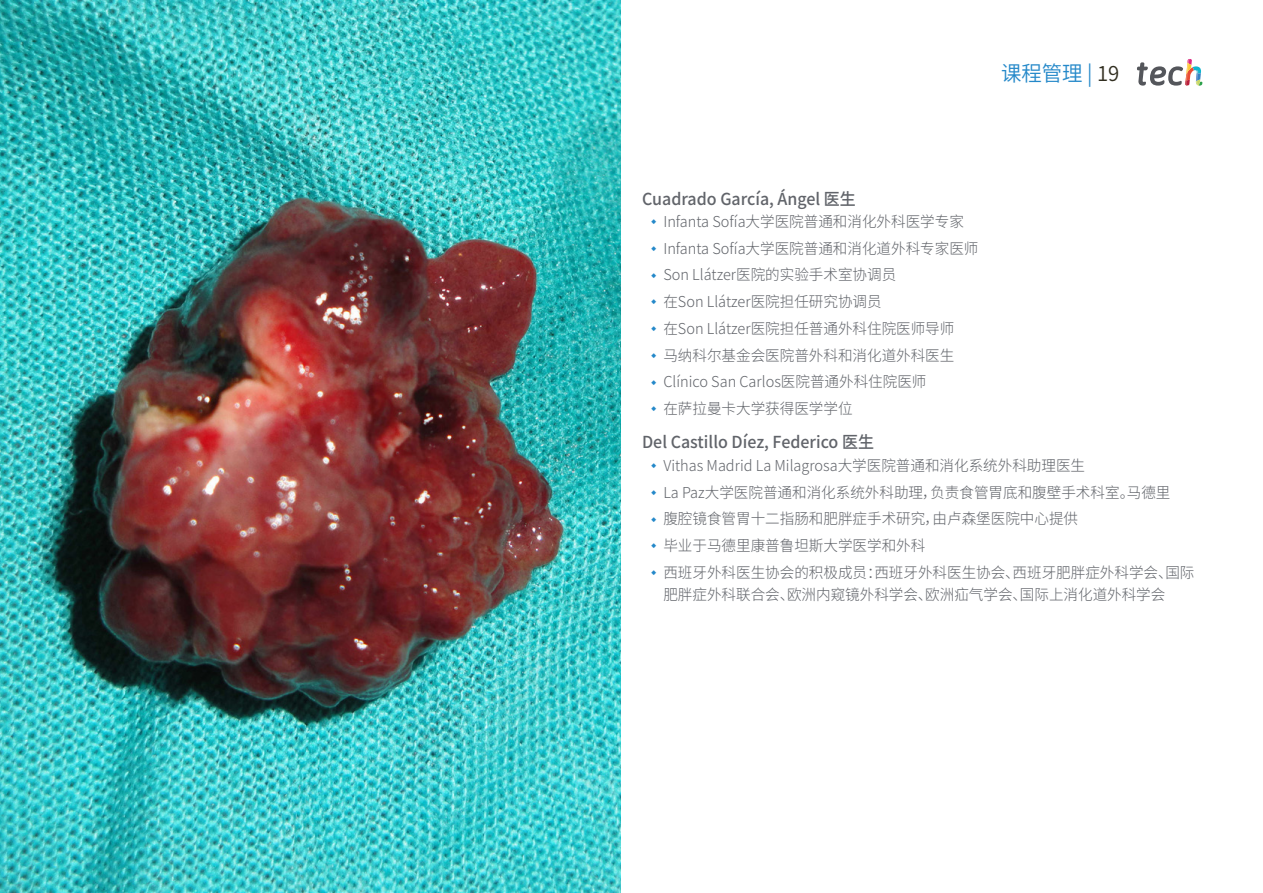
<style>
.page{position:relative;width:1263px;height:893px;background:#fff}
.page>*{position:absolute;margin:0;border:0;box-sizing:border-box;transform-origin:0 0}
.t1{font:21px "Source Han Sans CN";color:#2488c9}
.t2{font:500 16.5px "Source Han Sans CN";color:#61646a}
.t3{font:300 15px/26.7px "Source Han Sans CN";color:#61646a}
.s1{color:#312e20}
</style>
<div class="page">
<svg style="left:1137px;top:59px;width:65px;height:27px"></svg>
<img style="left:0;top:0;width:621px;height:893px">
<h1 class="t1" style="left:1001px;top:61px;width:120px">课程管理 | <span class="s1">19</span></h1>
<p class="t2" style="left:642px;top:189px;width:215px">Cuadrado García, Ángel 医生</p>
<p class="t3" style="left:663px;top:208px;width:317px">Infanta Sofía大学医院普通和消化外科医学专家<br>Infanta Sofía大学医院普通和消化道外科专家医师<br>Son Llátzer医院的实验手术室协调员<br>在Son Llátzer医院担任研究协调员<br>在Son Llátzer医院担任普通外科住院医师导师<br>马纳科尔基金会医院普外科和消化道外科医生<br>Clínico San Carlos医院普通外科住院医师<br>在萨拉曼卡大学获得医学学位</p>
<p class="t2" style="left:642px;top:433px;width:233px">Del Castillo Díez, Federico 医生</p>
<p class="t3" style="left:663px;top:452px;width:533px">Vithas Madrid La Milagrosa大学医院普通和消化系统外科助理医生<br>La Paz大学医院普通和消化系统外科助理，负责食管胃底和腹壁手术科室。马德里<br>腹腔镜食管胃十二指肠和肥胖症手术研究，由卢森堡医院中心提供<br>毕业于马德里康普鲁坦斯大学医学和外科<br>西班牙外科医生协会的积极成员：西班牙外科医生协会、西班牙肥胖症外科学会、国际</p>
<p class="t3" style="left:663px;top:582px;width:503px">肥胖症外科联合会、欧洲内窥镜外科学会、欧洲疝气学会、国际上消化道外科学会</p>
</div>
